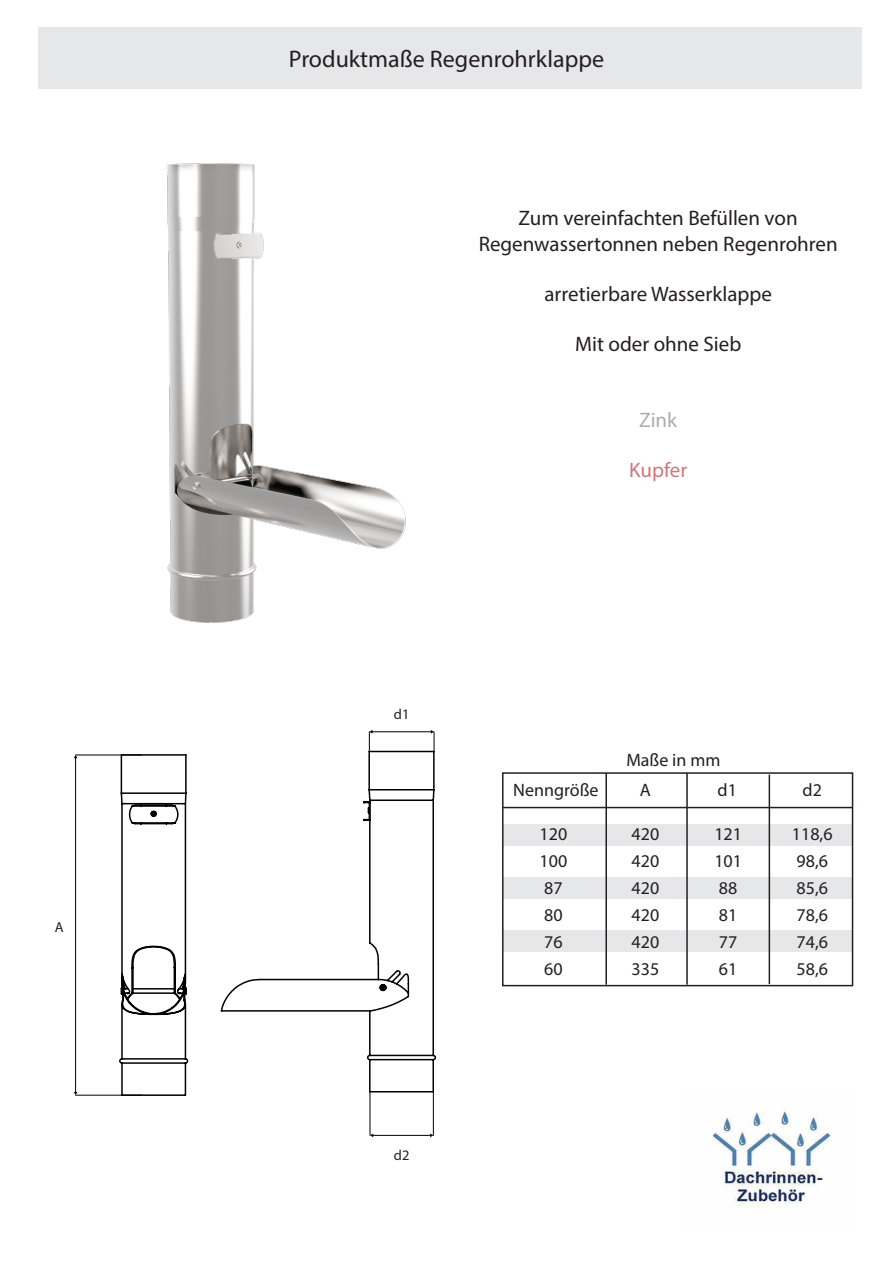
<style>
.page{position:relative;width:893px;height:1263px;background:#fff}
.page>*{position:absolute;margin:0;border:0;box-sizing:border-box;transform-origin:0 0}
.t1{font:24px "Myriad Pro";color:#231f20}
.t2{font:21px/25.2px "Myriad Pro";color:#231f20;text-align:center}
.t3{font:21px "Myriad Pro";color:rgb(194 66 77/.74)}
.t4{font:21px "Myriad Pro";color:#b1adaa}
.t5{font:18px/27px "Myriad Pro";color:#231f20}
.t6{font:14.4px "Myriad Pro";color:#231f20}
</style>
<div class="page">
<div style="left:38px;top:27px;width:824px;height:62px;background:#e6e7e8"></div>
<div style="left:503px;top:930px;width:349px;height:22px;background:#e6e7e8"></div>
<div style="left:503px;top:877px;width:349px;height:22px;background:#e6e7e8"></div>
<hr style="left:503px;top:807px;width:349px;height:1px;background:#231f20">
<div style="left:503px;top:824px;width:349px;height:21px;background:#e6e7e8"></div>
<hr style="left:686px;top:773px;width:2px;height:212px;background:#231f20">
<hr style="left:605px;top:773px;width:2px;height:212px;background:#231f20">
<div style="left:502px;top:772px;width:351px;height:214px;border:2px solid #231f20"></div>
<hr style="left:769px;top:774px;width:1px;height:210px;background:#231f20">
<svg style="left:220px;top:750px;width:217px;height:343px"></svg>
<svg style="left:118px;top:754px;width:71px;height:342px"></svg>
<hr style="left:433px;top:1092px;width:1px;height:43px;background:#010101">
<hr style="left:373px;top:1135px;width:58px;height:1px;background:#010101">
<hr style="left:370px;top:1092px;width:1px;height:43px;background:#010101">
<hr style="left:372px;top:731px;width:59px;height:1px;background:#010101">
<svg style="left:431px;top:730px;width:4px;height:21px"></svg>
<svg style="left:369px;top:730px;width:4px;height:21px"></svg>
<hr style="left:76px;top:1095px;width:66px;height:1px;background:#010101">
<hr style="left:75px;top:758px;width:1px;height:334px;background:#010101">
<hr style="left:76px;top:755px;width:66px;height:1px;background:#010101">
<img style="left:166px;top:163px;width:240px;height:460px">
<img style="left:712px;top:1111px;width:119px;height:97px">
<p class="t6" style="left:55px;top:918px;width:10px">A</p>
<p class="t1" style="left:289px;top:44px;width:317px">Produktmaße Regenrohrklappe</p>
<p class="t2" style="left:479px;top:205px;width:361px">Zum vereinfachten Befüllen von<br>Regenwassertonnen neben Regenrohren</p>
<p class="t2" style="left:544px;top:281px;width:229px">arretierbare Wasserklappe</p>
<p class="t2" style="left:575px;top:331px;width:168px">Mit oder ohne Sieb</p>
<p class="t6" style="left:394px;top:705px;width:17px">d1</p>
<p class="t6" style="left:394px;top:1146px;width:17px">d2</p>
<p class="t4" style="left:639px;top:407px;width:40px">Zink</p>
<p class="t3" style="left:629px;top:457px;width:60px">Kupfer</p>
<p class="t5" style="left:626px;top:746px;width:95px">Maße in mm</p>
<p class="t5" style="left:513px;top:776px;width:87px">Nenngröße</p>
<p class="t5" style="left:640px;top:776px;width:13px">A</p>
<p class="t5" style="left:718px;top:776px;width:21px">d1</p>
<p class="t5" style="left:540px;top:820px;width:29px">120<br>100<br>87<br>80<br>76<br>60</p>
<p class="t5" style="left:802px;top:776px;width:21px">d2</p>
<p class="t5" style="left:632px;top:820px;width:29px;text-align:justify">420<br>420<br>420<br>420<br>420<br>335</p>
<p class="t5" style="left:714px;top:820px;width:29px">121<br>101<br>88<br>81<br>77<br>61</p>
<p class="t5" style="left:792px;top:820px;width:42px">118,6<br>98,6<br>85,6<br>78,6<br>74,6<br>58,6</p>
</div>
